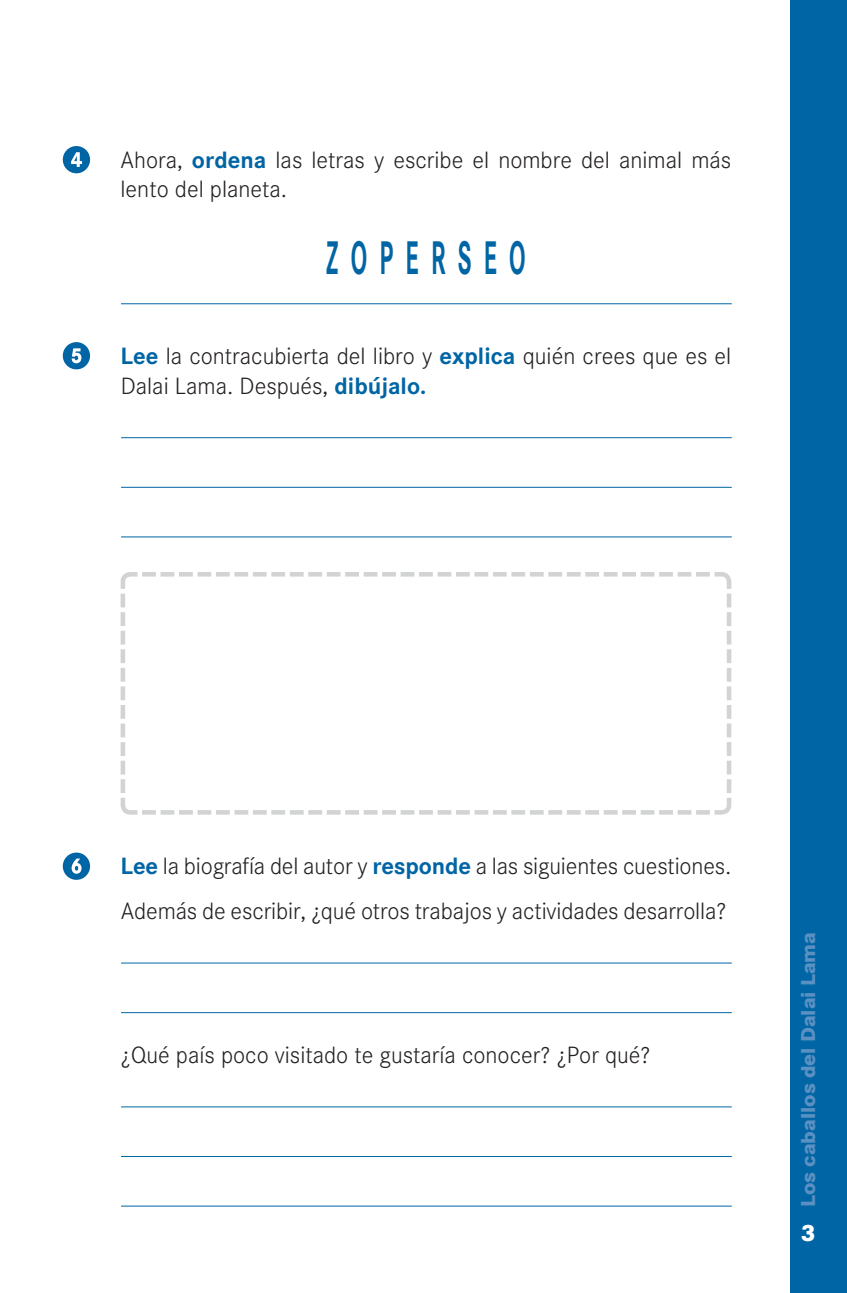
<style>
.page{position:relative;width:847px;height:1293px;background:#fff}
.page>*{position:absolute;margin:0;border:0;box-sizing:border-box;transform-origin:0 0}
.t1{font:700 49px "Corporate S";color:#0065a4;scale:.5 1}
.t2{font:300 24.5px/29.8px "Corporate S";color:#231f20}
.t3{font:800 24.5px "Corporate S";color:#fff}
.t4{font:800 21px "Corporate S";color:#5a90c2}
.s1{font-weight:700;color:#0065a4}
</style>
<div class="page">
<div style="left:790px;top:0;width:56px;height:1293px;background:#0065a4"></div>
<svg style="left:63px;top:146px;width:27px;height:27px"></svg>
<hr style="left:121px;top:303px;width:610px;height:1px;background:#0065a4">
<svg style="left:63px;top:342px;width:27px;height:27px"></svg>
<hr style="left:121px;top:437px;width:610px;height:1px;background:#0065a4">
<hr style="left:121px;top:487px;width:610px;height:1px;background:#0065a4">
<hr style="left:121px;top:536px;width:610px;height:1px;background:#0065a4">
<svg style="left:120px;top:572px;width:612px;height:243px"></svg>
<svg style="left:63px;top:852px;width:27px;height:28px"></svg>
<hr style="left:121px;top:962px;width:610px;height:1px;background:#0065a4">
<hr style="left:121px;top:1012px;width:610px;height:1px;background:#0065a4">
<hr style="left:121px;top:1106px;width:610px;height:1px;background:#0065a4">
<hr style="left:121px;top:1156px;width:610px;height:1px;background:#0065a4">
<hr style="left:121px;top:1205px;width:610px;height:1px;background:#0065a4">
<p class="t2" style="left:120px;top:147px;width:612px">Ahora, <span class="s1">ordena</span> las letras y escribe el nombre del animal más lento del planeta.</p>
<h1 class="t1" style="left:326px;top:239px;width:400px">Z O P E R S E O</h1>
<p class="t2" style="left:120px;top:343px;width:612px"><span class="s1">Lee</span> la contracubierta del libro y <span class="s1">explica</span> quién crees que es el<br>Dalai Lama. Después, <span class="s1">dibújalo.</span></p>
<p class="t2" style="left:120px;top:846px;width:612px;line-height:44.6px"><span class="s1">Lee</span> la biografía del autor y <span class="s1">responde</span> a las siguientes cuestiones.<br>Además de escribir, ¿qué otros trabajos y actividades desarrolla?</p>
<p class="t2" style="left:121px;top:1042px;width:531px">¿Qué país poco visitado te gustaría conocer? ¿Por qué?</p>
<p class="t4" style="left:800px;top:1207px;width:277px;rotate:-90deg">Los caballos del Dalai Lama</p>
<p class="t3" style="left:800px;top:1223px;width:17px">3</p>
</div>
